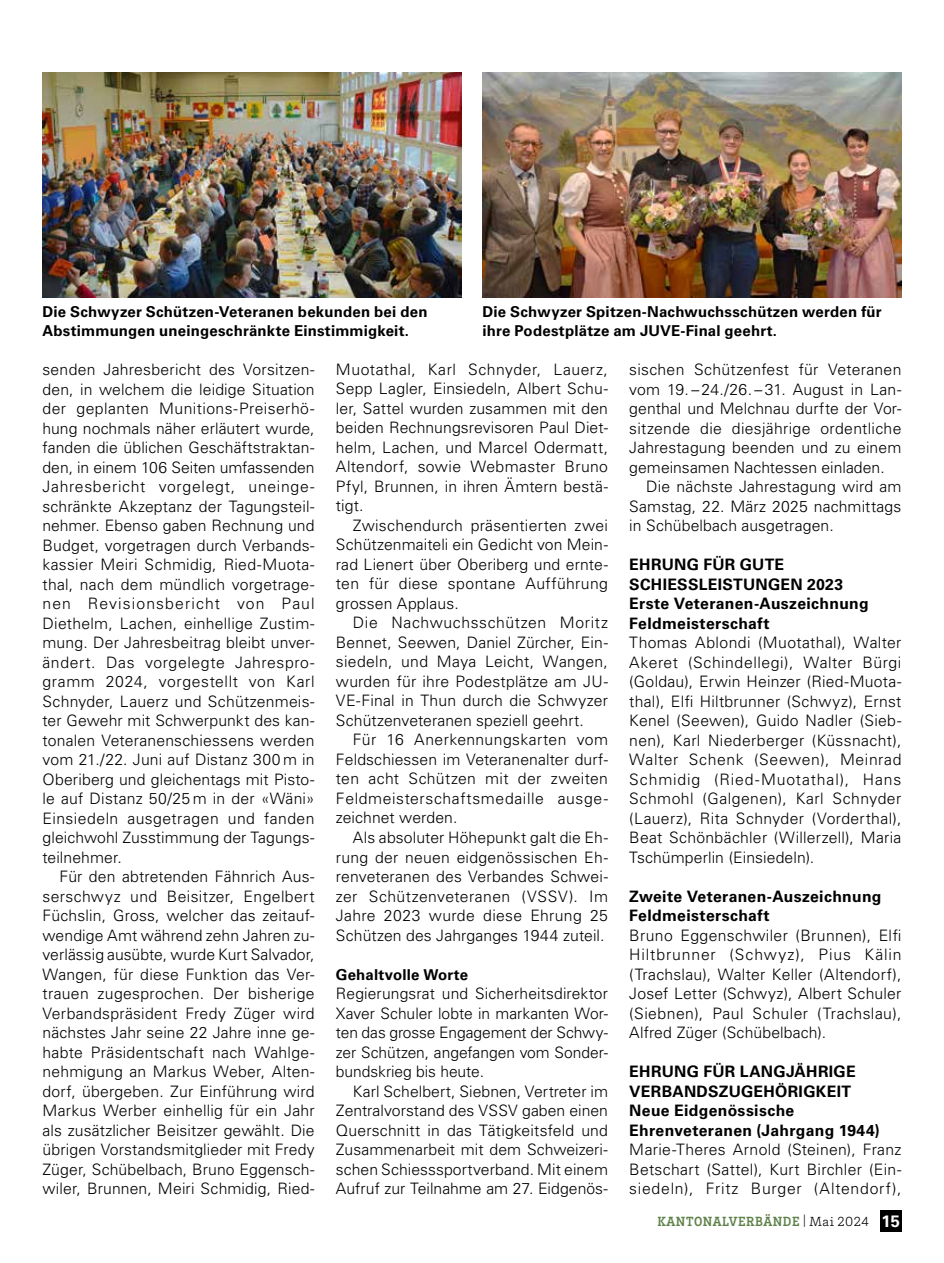
<style>
.page{position:relative;width:944px;height:1263px;background:#fff}
.page>*{position:absolute;margin:0;border:0;box-sizing:border-box;transform-origin:0 0}
.t1{font:300 15.75px/19.5px "Univers LT Std";letter-spacing:.01em;color:#000;text-align:justify}
.t2{font:700 15.75px/19.5px "Univers LT Std";letter-spacing:.02em;color:#000}
.t3{font:700 15px/19.5px "Univers LT Std";letter-spacing:.01em;color:#000}
.t4{font:700 13.65px "Brix Slab";letter-spacing:.045em;color:#5e8149;scale:.93 1}
.s1{font-weight:300;font-size:13.5px;color:#000}
.s2{font-family:"Univers LT Std";font-size:16.5px;color:#fff}
</style>
<div class="page">
<div style="left:880px;top:1210px;width:21px;height:21px;background:#000"></div>
<img style="left:43px;top:72px;width:418px;height:225px">
<img style="left:483px;top:72px;width:418px;height:225px">
<p class="t3" style="left:43px;top:302px;width:386px">Die Schwyzer Schützen-Veteranen bekunden bei den<br>Abstimmungen uneingeschränkte Einstimmigkeit.</p>
<p class="t3" style="left:483px;top:302px;width:401px">Die Schwyzer Spitzen-Nachwuchsschützen werden für ihre Podestplätze am JUVE-Final geehrt.</p>
<p class="t1" style="left:43px;top:360px;width:274px">senden Jahresbericht des Vorsitzen&shy;den, in welchem die leidige Situation der geplanten Munitions-Preiserhö&shy;hung nochmals näher erläutert wurde, fanden die üblichen Geschäftstraktan&shy;den, in einem 106 Seiten umfassenden Jahresbericht vorgelegt, uneinge&shy;schränkte Akzeptanz der Tagungsteil&shy;nehmer. Ebenso gaben Rechnung und Budget, vorgetragen durch Verbands&shy;kassier Meiri Schmidig, Ried-Muota&shy;thal, nach dem mündlich vorgetrage&shy;nen Revisionsbericht von Paul Diethelm, Lachen, einhellige Zustim&shy;mung. Der Jahresbeitrag bleibt unver&shy;ändert. Das vorgelegte Jahrespro&shy;gramm 2024, vorgestellt von Karl Schnyder, Lauerz und Schützenmeis&shy;ter Gewehr mit Schwerpunkt des kan&shy;tonalen Veteranenschiessens werden vom 21./22. Juni auf Distanz 300 m in Oberiberg und gleichentags mit Pisto&shy;le auf Distanz 50/25 m in der «Wäni» Einsiedeln ausgetragen und fanden gleichwohl Zusstimmung der Tagungs&shy;teilnehmer.</p>
<p class="t1" style="left:43px;top:867px;width:274px;text-indent:17px">Für den abtretenden Fähnrich Aus&shy;serschwyz und Beisitzer, Engelbert Füchslin, Gross, welcher das zeitauf&shy;wendige Amt während zehn Jahren zu&shy;verlässig ausübte, wurde Kurt Salvador, Wangen, für diese Funktion das Ver&shy;trauen zugesprochen. Der bisherige Verbandspräsident Fredy Züger wird nächstes Jahr seine 22 Jahre inne ge&shy;habte Präsidentschaft nach Wahlge&shy;nehmigung an Markus Weber, Alten&shy;dorf, übergeben. Zur Einführung wird Markus Werber einhellig für ein Jahr als zusätzlicher Beisitzer gewählt. Die übrigen Vorstandsmitglieder mit Fredy Züger, Schübelbach, Bruno Eggensch&shy;wiler, Brunnen, Meiri Schmidig, Ried-</p>
<p class="t1" style="left:336px;top:360px;width:274px">Muotathal, Karl Schnyder, Lauerz, Sepp Lagler, Einsiedeln, Albert Schu&shy;ler, Sattel wurden zusammen mit den beiden Rechnungsrevisoren Paul Diet&shy;helm, Lachen, und Marcel Odermatt, Altendorf, sowie Webmaster Bruno Pfyl, Brunnen, in ihren Ämtern bestä&shy;tigt.</p>
<p class="t1" style="left:336px;top:516px;width:274px;text-indent:17px">Zwischendurch präsentierten zwei Schützenmaiteli ein Gedicht von Mein&shy;rad Lienert über Oberiberg und ernte&shy;ten für diese spontane Aufführung grossen Applaus.</p>
<p class="t1" style="left:336px;top:613px;width:274px;text-indent:17px">Die Nachwuchsschützen Moritz Bennet, Seewen, Daniel Zürcher, Ein&shy;siedeln, und Maya Leicht, Wangen, wurden für ihre Podestplätze am JU-VE-Final in Thun durch die Schwyzer Schützenveteranen speziell geehrt.</p>
<p class="t1" style="left:336px;top:730px;width:274px;text-indent:17px">Für 16 Anerkennungskarten vom Feldschiessen im Veteranenalter durf&shy;ten acht Schützen mit der zweiten Feldmeisterschaftsmedaille ausge&shy;zeichnet werden.</p>
<p class="t1" style="left:336px;top:828px;width:274px;text-indent:17px">Als absoluter Höhepunkt galt die Eh&shy;rung der neuen eidgenössischen Eh&shy;renveteranen des Verbandes Schwei&shy;zer Schützenveteranen (VSSV). Im Jahre 2023 wurde diese Ehrung 25<br>Schützen des Jahrganges 1944 zuteil.</p>
<p class="t3" style="left:336px;top:965px;width:134px">Gehaltvolle Worte</p>
<p class="t1" style="left:336px;top:984px;width:274px">Regierungsrat und Sicherheitsdirektor Xaver Schuler lobte in markanten Wor&shy;ten das grosse Engagement der Schwy&shy;zer Schützen, angefangen vom Sonder&shy;bundskrieg bis heute.</p>
<p class="t1" style="left:336px;top:1081px;width:274px;text-indent:17px">Karl Schelbert, Siebnen, Vertreter im Zentralvorstand des VSSV gaben einen Querschnitt in das Tätigkeitsfeld und Zusammenarbeit mit dem Schweizeri&shy;schen Schiesssportverband. Mit einem Aufruf zur Teilnahme am 27. Eidgenös-</p>
<p class="t1" style="left:629px;top:360px;width:274px">sischen Schützenfest für Veteranen vom 19. – 24./26. – 31. August in Lan&shy;genthal und Melchnau durfte der Vor&shy;sitzende die diesjährige ordentliche Jahrestagung beenden und zu einem gemeinsamen Nachtessen einladen.</p>
<p class="t1" style="left:629px;top:477px;width:274px;text-indent:17px">Die nächste Jahrestagung wird am Samstag, 22. März 2025 nachmittags in Schübelbach ausgetragen.</p>
<p class="t2" style="left:629px;top:555px;width:241px">EHRUNG FÜR GUTE<br>SCHIESSLEISTUNGEN 2023<br>Erste Veteranen-Auszeichnung<br>Feldmeisterschaft</p>
<p class="t1" style="left:629px;top:633px;width:274px">Thomas Ablondi (Muotathal), Walter Akeret (Schindellegi), Walter Bürgi (Goldau), Erwin Heinzer (Ried-Muota&shy;thal), Elfi Hiltbrunner (Schwyz), Ernst Kenel (Seewen), Guido Nadler (Sieb&shy;nen), Karl Niederberger (Küssnacht), Walter Schenk (Seewen), Meinrad Schmidig (Ried-Muotathal), Hans Schmohl (Galgenen), Karl Schnyder (Lauerz), Rita Schnyder (Vorderthal), Beat Schönbächler (Willerzell), Maria Tschümperlin (Einsiedeln).</p>
<p class="t2" style="left:629px;top:886px;width:254px">Zweite Veteranen-Auszeichnung<br>Feldmeisterschaft</p>
<p class="t1" style="left:629px;top:925px;width:274px">Bruno Eggenschwiler (Brunnen), Elfi Hiltbrunner (Schwyz), Pius Kälin (Trachslau), Walter Keller (Altendorf), Josef Letter (Schwyz), Albert Schuler (Siebnen), Paul Schuler (Trachslau), Alfred Züger (Schübelbach).</p>
<p class="t2" style="left:629px;top:1062px;width:252px">EHRUNG FÜR LANGJÄHRIGE<br>VERBANDSZUGEHÖRIGKEIT<br>Neue Eidgenössische<br>Ehrenveteranen (Jahrgang 1944)</p>
<p class="t1" style="left:629px;top:1140px;width:274px">Marie-Theres Arnold (Steinen), Franz Betschart (Sattel), Kurt Birchler (Ein&shy;siedeln), Fritz Burger (Altendorf),</p>
<p class="t4" style="left:658px;top:1212px;width:262px">KANTONALVERBÄNDE <span class="s1">| Mai 2024</span> <span class="s2">15</span></p>
</div>
